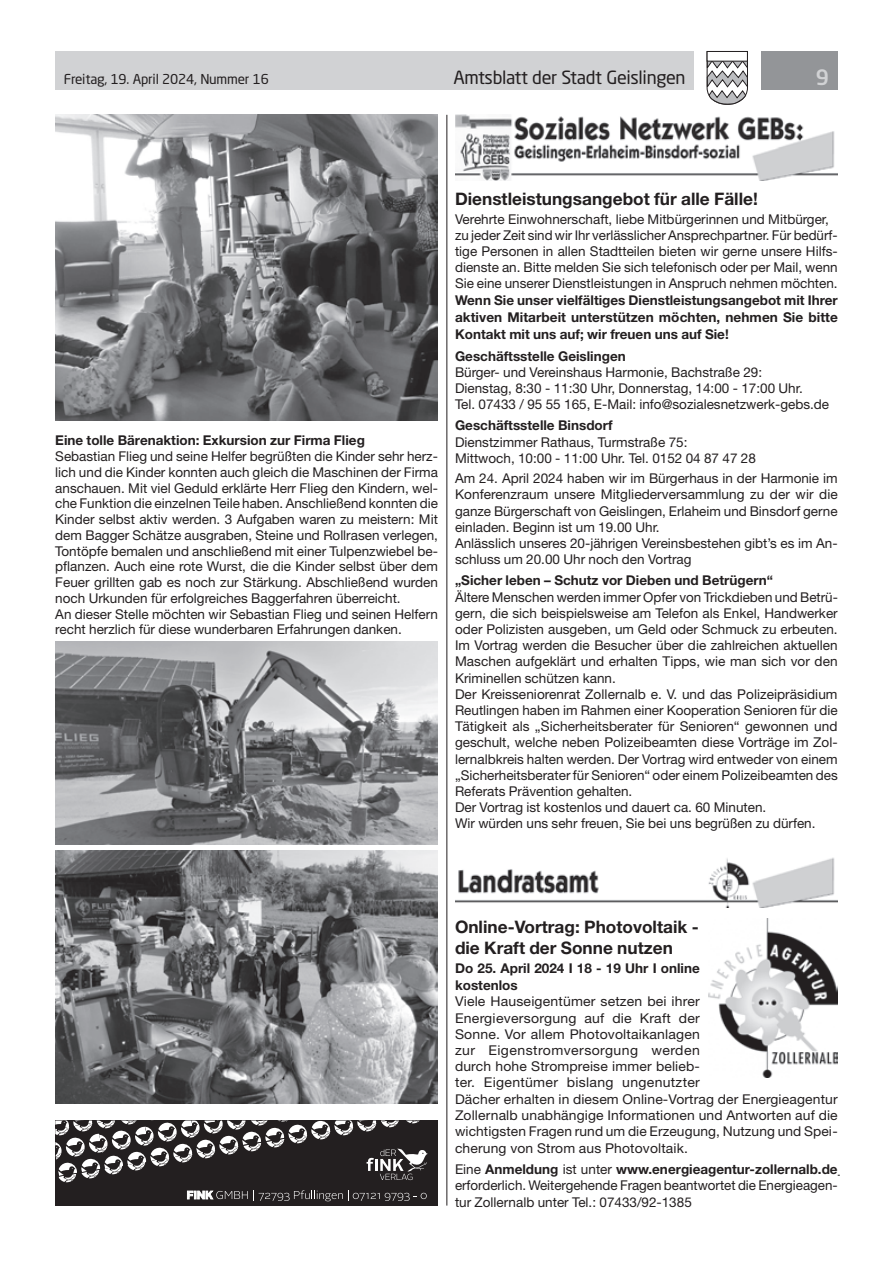
<style>
.page{position:relative;width:893px;height:1263px;background:#fff}
.page>*{position:absolute;margin:0;border:0;box-sizing:border-box;transform-origin:0 0}
.t1{font:500 21px "Neo Sans Std";color:#d1d2d4}
.t2{font:18px "Neo Sans Std";letter-spacing:-.02em;color:#231f20}
.t3{font:700 17.25px/21.1px "Helvetica Neue LT Std";color:#231f20}
.t4{font:13.5px/16.2px "Helvetica Neue LT Std";color:#231f20}
.t5{font:13.5px/16.2px "Helvetica Neue LT Std";color:#231f20;scale:1.04 1}
.t6{font:700 13.5px/17px "Helvetica Neue LT Std";color:#231f20;text-align:justify}
.t7{font:13.5px "Neo Sans Std";letter-spacing:-.015em;color:#231f20}
.s1{font-weight:700}
</style>
<div class="page">
<div style="left:55px;top:51px;width:639px;height:38px;background:#d1d2d4"></div>
<div style="left:761px;top:51px;width:77px;height:38px;background:#939598"></div>
<svg style="left:706px;top:51px;width:42px;height:54px"></svg>
<div style="left:707px;top:51px;width:41px;height:10px;background:#fff;border:1px solid #231f20"></div>
<hr style="left:446px;top:115px;width:1px;height:1090px;background:#231f20">
<img style="left:55px;top:115px;width:383px;height:306px">
<img style="left:55px;top:642px;width:383px;height:203px">
<img style="left:55px;top:850px;width:383px;height:253px">
<img style="left:455px;top:115px;width:383px;height:66px">
<img style="left:455px;top:857px;width:383px;height:50px">
<div style="left:55px;top:1120px;width:383px;height:85px;background:#231f20"></div>
<svg style="left:55px;top:1120px;width:373px;height:81px"></svg>
<img style="left:708px;top:919px;width:130px;height:159px">
<p class="t7" style="left:64px;top:71px;width:207px">Freitag, 19. April 2024, Nummer 16</p>
<h2 class="t2" style="left:453px;top:66px;width:234px">Amtsblatt der Stadt Geislingen</h2>
<h1 class="t1" style="left:816px;top:64px;width:15px">9</h1>
<p class="t6" style="left:55px;top:432px;width:311px">Eine tolle Bärenaktion: Exkursion zur Firma Flieg</p>
<p class="t4" style="left:55px;top:448px;width:384px;line-height:15.8px">Sebastian Flieg und seine Helfer begrüßten die Kinder sehr herz&shy;lich und die Kinder konnten auch gleich die Maschinen der Firma anschauen. Mit viel Geduld erklärte Herr Flieg den Kindern, wel&shy;che Funktion die einzelnen Teile haben. Anschließend konnten die Kinder selbst aktiv werden. 3 Aufgaben waren zu meistern: Mit dem Bagger Schätze ausgraben, Steine und Rollrasen verlegen, Tontöpfe bemalen und anschließend mit einer Tulpenzwiebel be&shy;pflanzen. Auch eine rote Wurst, die die Kinder selbst über dem Feuer grillten gab es noch zur Stärkung. Abschließend wurden noch Urkunden für erfolgreiches Baggerfahren überreicht.<br>An dieser Stelle möchten wir Sebastian Flieg und seinen Helfern recht herzlich für diese wunderbaren Erfahrungen danken.</p>
<p class="t3" style="left:455px;top:188px;width:304px">Dienstleistungsangebot für alle Fälle!</p>
<p class="t4" style="left:455px;top:211px;width:384px">Verehrte Einwohnerschaft, liebe Mitbürgerinnen und Mitbürger, zu jeder Zeit sind wir Ihr verlässlicher Ansprechpartner. Für bedürf&shy;tige Personen in allen Stadtteilen bieten wir gerne unsere Hilfs&shy;dienste an. Bitte melden Sie sich telefonisch oder per Mail, wenn Sie eine unserer Dienstleistungen in Anspruch nehmen möchten.</p>
<p class="t6" style="left:455px;top:292px;width:384px">Wenn Sie unser vielfältiges Dienstleistungsangebot mit Ihrer aktiven Mitarbeit unterstützen möchten, nehmen Sie bitte Kontakt mit uns auf; wir freuen uns auf Sie!</p>
<p class="t6" style="left:455px;top:347px;width:172px">Geschäftsstelle Geislingen</p>
<p class="t4" style="left:455px;top:364px;width:376px">Bürger- und Vereinshaus Harmonie, Bachstraße 29:<br>Dienstag, 8:30 - 11:30 Uhr, Donnerstag, 14:00 - 17:00 Uhr.<br>Tel. 07433 / 95 55 165, E-Mail: info@sozialesnetzwerk-gebs.de</p>
<p class="t6" style="left:455px;top:417px;width:159px">Geschäftsstelle Binsdorf</p>
<p class="t4" style="left:455px;top:433px;width:302px">Dienstzimmer Rathaus, Turmstraße 75:<br>Mittwoch, 10:00 - 11:00 Uhr. Tel. 0152 04 87 47 28</p>
<p class="t4" style="left:455px;top:470px;width:384px">Am 24. April 2024 haben wir im Bürgerhaus in der Harmonie im Konferenzraum unsere Mitgliederversammlung zu der wir die ganze Bürgerschaft von Geislingen, Erlaheim und Binsdorf gerne einladen. Beginn ist um 19.00 Uhr.<br>Anlässlich unseres 20-jährigen Vereinsbestehen gibt’s es im An&shy;schluss um 20.00 Uhr noch den Vortrag</p>
<p class="t6" style="left:455px;top:572px;width:320px">„Sicher leben – Schutz vor Dieben und Betrügern“</p>
<p class="t4" style="left:455px;top:588px;width:384px">Ältere Menschen werden immer Opfer von Trickdieben und Betrü&shy;gern, die sich beispielsweise am Telefon als Enkel, Handwerker oder Polizisten ausgeben, um Geld oder Schmuck zu erbeuten.<br>Im Vortrag werden die Besucher über die zahlreichen aktuellen Maschen aufgeklärt und erhalten Tipps, wie man sich vor den Kriminellen schützen kann.<br>Der Kreisseniorenrat Zollernalb e. V. und das Polizeipräsidium Reutlingen haben im Rahmen einer Kooperation Senioren für die Tätigkeit als „Sicherheitsberater für Senioren“ gewonnen und geschult, welche neben Polizeibeamten diese Vorträge im Zol&shy;lernalbkreis halten werden. Der Vortrag wird entweder von einem „Sicherheitsberater für Senioren“ oder einem Polizeibeamten des Referats Prävention gehalten.<br>Der Vortrag ist kostenlos und dauert ca. 60 Minuten.<br>Wir würden uns sehr freuen, Sie bei uns begrüßen zu dürfen.</p>
<p class="t3" style="left:455px;top:915px;width:245px">Online-Vortrag: Photovoltaik - die Kraft der Sonne nutzen</p>
<p class="t6" style="left:455px;top:959px;width:246px">Do 25. April 2024 I 18 - 19 Uhr I online kostenlos</p>
<p class="t5" style="left:455px;top:993px;width:369px">Viele Hauseigentümer setzen bei ihrer<br>Energieversorgung auf die Kraft der<br>Sonne. Vor allem Photovoltaikanlagen<br>zur Eigenstromversorgung werden<br>durch hohe Strompreise immer belieb-<br>ter. Eigentümer bislang ungenutzter<br>Dächer erhalten in diesem Online-Vortrag der Energieagentur Zollernalb unabhängige Informationen und Antworten auf die wichtigsten Fragen rund um die Erzeugung, Nutzung und Spei&shy;cherung von Strom aus Photovoltaik.</p>
<p class="t4" style="left:455px;top:1161px;width:384px;text-align:justify">Eine <span class="s1">Anmeldung</span> ist unter <span class="s1">www.energieagentur-zollernalb.de </span>erforderlich. Weitergehende Fragen beantwortet die Energieagen&shy;tur Zollernalb unter Tel.: 07433/92-1385</p>
</div>
